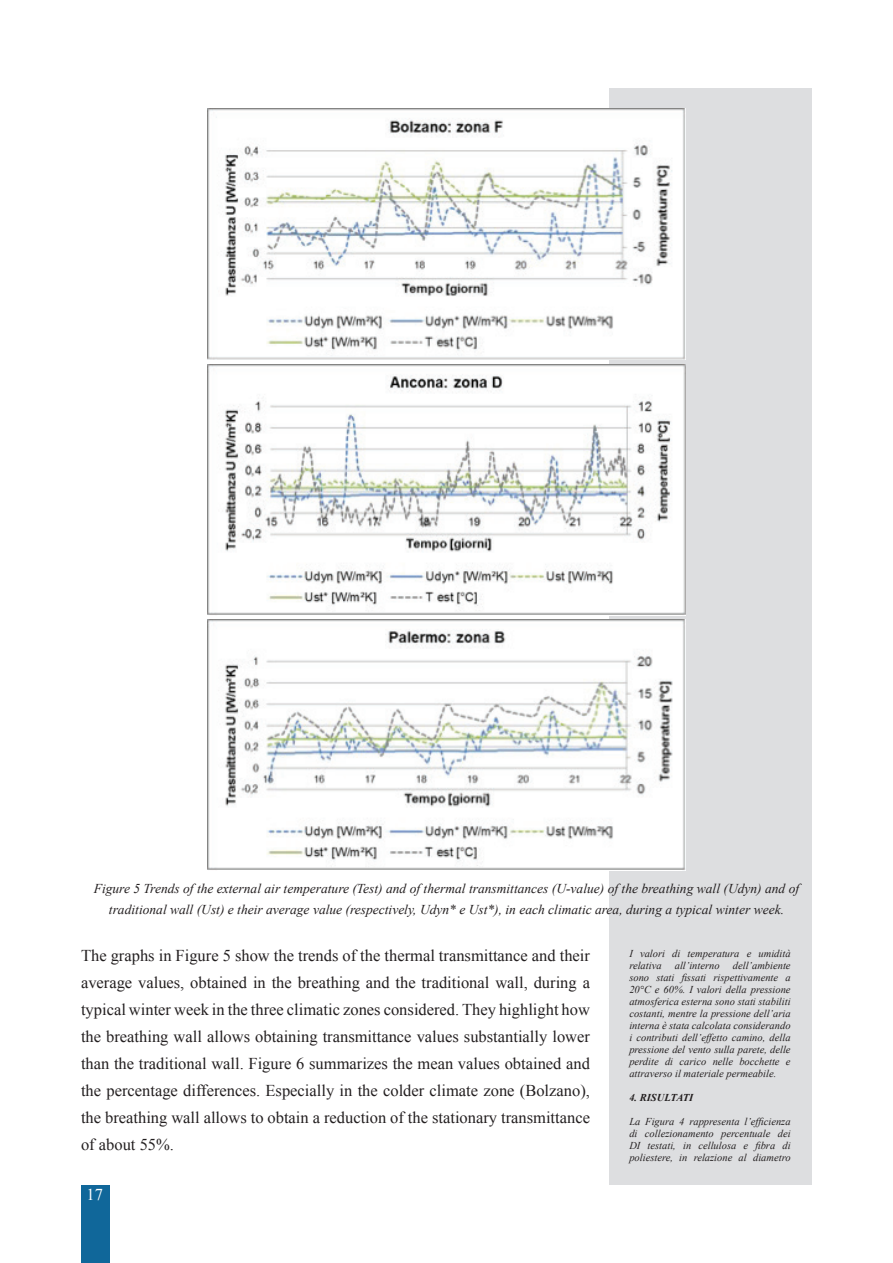
<style>
.page{position:relative;width:893px;height:1263px;background:#fff}
.page>*{position:absolute;margin:0;border:0;box-sizing:border-box;transform-origin:0 0}
.t1{font:16.5px/27px "Times New Roman";color:#231f20;text-align:justify}
.t2{font:16.5px "Times New Roman";color:#fff}
.t3{font:italic 13.5px/21px "Times New Roman";color:#231f20;text-align:center}
.t4{font:italic 10.5px/12px "Times New Roman";color:#231f20;text-align:justify}
.t5{font:italic 700 10.5px "Times New Roman";color:#231f20}
</style>
<div class="page">
<div style="left:609px;top:88px;width:203px;height:1097px;background:#dddee0"></div>
<div style="left:81px;top:1185px;width:28px;height:78px;background:#10679a"></div>
<img style="left:207px;top:108px;width:479px;height:251px">
<img style="left:207px;top:365px;width:479px;height:251px">
<img style="left:207px;top:620px;width:479px;height:251px">
<p class="t3" style="left:94px;top:878px;width:707px">Figure 5 Trends of the external air temperature (Test) and of thermal transmittances (U-value) of the breathing wall (Udyn) and of traditional wall (Ust) e their average value (respectively, Udyn* e Ust*), in each climatic area, during a typical winter week.</p>
<p class="t1" style="left:81px;top:942px;width:510px">The graphs in Figure 5 show the trends of the thermal transmittance and their average values, obtained in the breathing and the traditional wall, during a typical winter week in the three climatic zones considered. They highlight how the breathing wall allows obtaining transmittance values substantially lower than the traditional wall. Figure 6 summarizes the mean values obtained and the percentage differences. Especially in the colder climate zone (Bolzano), the breathing wall allows to obtain a reduction of the stationary transmittance of about 55%.</p>
<p class="t4" style="left:629px;top:947px;width:163px">I valori di temperatura e umidità relativa</p>
<p class="t4" style="left:629px;top:959px;width:163px;text-indent:104px">dell’ambiente sono stati fissati rispettivamente a 20°C e 60%. I valori della pressione atmosferica esterna sono stati stabiliti costanti, mentre la pressione dell’aria interna è stata calcolata considerando i contributi dell’effetto camino, della pressione del vento sulla parete, delle perdite di carico nelle bocchette e attraverso il materiale permeabile.</p>
<p class="t5" style="left:629px;top:1090px;width:65px">4. RISULTATI</p>
<p class="t4" style="left:629px;top:1115px;width:163px">La Figura 4 rappresenta l’efficienza di collezionamento percentuale dei DI testati, in cellulosa e fibra di poliestere, in relazione al diametro</p>
<p class="t4" style="left:675px;top:959px;width:46px">all’interno</p>
<h1 class="t2" style="left:87px;top:1184px;width:18px">17</h1>
</div>
